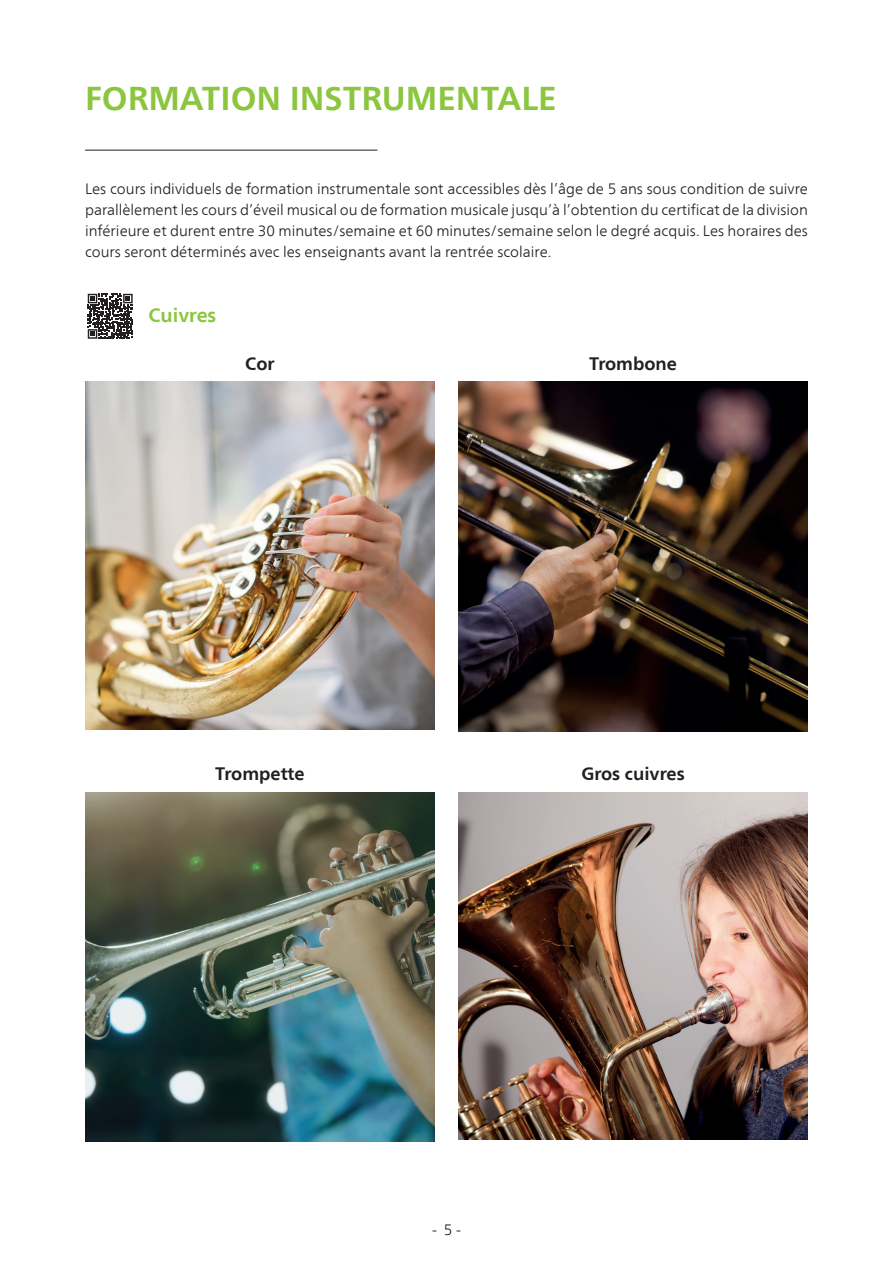
<style>
.page{position:relative;width:893px;height:1263px;background:#fff}
.page>*{position:absolute;margin:0;border:0;box-sizing:border-box;transform-origin:0 0}
.t1{font:700 33px "Frutiger Neue LT Com";color:#8bc63e}
.t2{font:700 19.5px "Frutiger Neue LT Com";color:#8bc63e}
.t3{font:700 18px "Frutiger Neue LT Com";color:#231f20}
.t4{font:300 15px/21px "Frutiger Neue LT Com";color:#231f20;text-align:justify}
</style>
<div class="page">
<hr style="left:85px;top:150px;width:292px;height:1px;background:#231f20">
<img style="left:458px;top:382px;width:350px;height:349px">
<img style="left:458px;top:792px;width:350px;height:348px">
<img style="left:85px;top:382px;width:350px;height:347px">
<img style="left:85px;top:792px;width:350px;height:350px">
<svg style="left:87px;top:293px;width:46px;height:46px"></svg>
<svg style="left:88px;top:294px;width:45px;height:45px"></svg>
<h1 class="t1" style="left:85px;top:79px;width:473px">FORMATION INSTRUMENTALE</h1>
<p class="t4" style="left:85px;top:178px;width:724px">Les cours individuels de formation instrumentale sont accessibles dès l’âge de 5 ans sous condition de suivre parallèlement les cours d’éveil musical ou de formation musicale jusqu’à l’obtention du certificat de la division inférieure et durent entre 30 minutes/semaine et 60 minutes/semaine selon le degré acquis. Les horaires des cours seront déterminés avec les enseignants avant la rentrée scolaire.</p>
<h2 class="t2" style="left:148px;top:304px;width:69px">Cuivres</h2>
<p class="t3" style="left:245px;top:353px;width:31px">Cor</p>
<p class="t3" style="left:215px;top:763px;width:91px">Trompette</p>
<p class="t3" style="left:589px;top:353px;width:90px">Trombone</p>
<p class="t3" style="left:581px;top:763px;width:105px">Gros cuivres</p>
<p class="t4" style="left:432px;top:1219px;width:30px">- 5 -</p>
</div>
